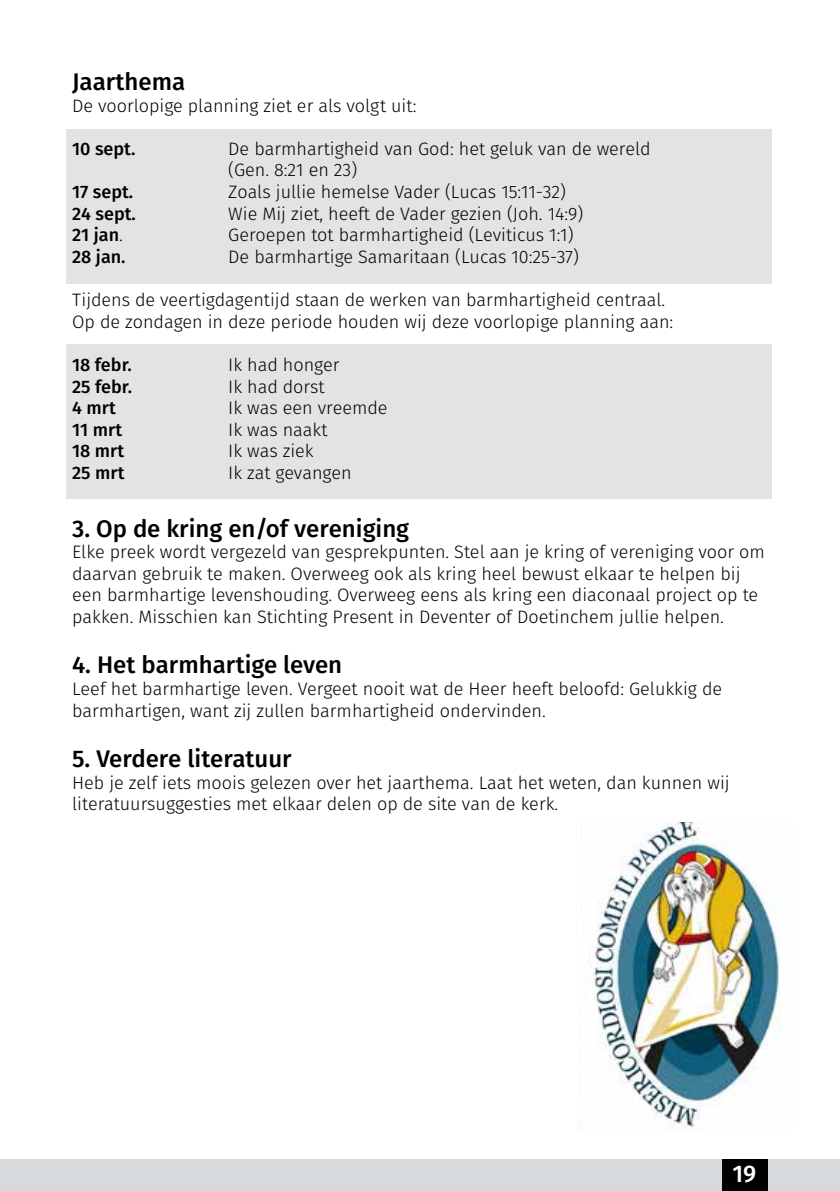
<style>
.page{position:relative;width:840px;height:1191px;background:#fff}
.page>*{position:absolute;margin:0;border:0;box-sizing:border-box;transform-origin:0 0}
.t1{font:500 24px "Fira Sans";color:#000}
.t2{font:500 24px "Fira Sans";color:#fff}
.t3{font:300 18px/21.6px "Fira Sans";color:#000}
.t4{font:500 18px "Fira Sans";color:#000}
.s1{font-weight:300}
</style>
<div class="page">
<div style="left:67px;top:344px;width:704px;height:155px;background:#e1e3e5"></div>
<div style="left:67px;top:129px;width:704px;height:154px;background:#e1e3e5"></div>
<div style="left:0;top:1159px;width:839px;height:32px;background:#d7dadc"></div>
<div style="left:722px;top:1159px;width:45px;height:32px;background:#000"></div>
<img style="left:588px;top:822px;width:193px;height:308px">
<h1 class="t1" style="left:72px;top:65px;width:115px">Jaarthema</h1>
<p class="t3" style="left:72px;top:95px;width:345px">De voorlopige planning ziet er als volgt uit:</p>
<p class="t4" style="left:72px;top:136px;width:65px">10 sept.</p>
<p class="t3" style="left:228px;top:138px;width:423px">De barmhartigheid van God: het geluk van de wereld (Gen. 8:21 en 23)</p>
<p class="t4" style="left:72px;top:179px;width:63px">17 sept.</p>
<p class="t3" style="left:228px;top:181px;width:339px">Zoals jullie hemelse Vader (Lucas 15:11-32)</p>
<p class="t4" style="left:72px;top:201px;width:65px">24 sept.</p>
<p class="t3" style="left:228px;top:203px;width:356px">Wie Mij ziet, heeft de Vader gezien (Joh. 14:9)</p>
<p class="t4" style="left:72px;top:222px;width:52px">21 jan<span class="s1">.</span></p>
<p class="t3" style="left:228px;top:224px;width:346px">Geroepen tot barmhartigheid (Leviticus 1:1)</p>
<p class="t4" style="left:72px;top:244px;width:55px">28 jan.</p>
<p class="t3" style="left:228px;top:246px;width:352px">De barmhartige Samaritaan (Lucas 10:25-37)</p>
<p class="t3" style="left:72px;top:289px;width:602px">Tijdens de veertigdagentijd staan de werken van barmhartigheid centraal.<br>Op de zondagen in deze periode houden wij deze voorlopige planning aan:</p>
<p class="t4" style="left:72px;top:352px;width:61px">18 febr.</p>
<p class="t3" style="left:228px;top:354px;width:113px">Ik had honger</p>
<p class="t4" style="left:72px;top:374px;width:61px">25 febr.</p>
<p class="t3" style="left:228px;top:375px;width:98px">Ik had dorst</p>
<p class="t4" style="left:72px;top:395px;width:45px">4 mrt</p>
<p class="t3" style="left:228px;top:397px;width:161px">Ik was een vreemde</p>
<p class="t4" style="left:72px;top:417px;width:52px">11 mrt</p>
<p class="t3" style="left:228px;top:419px;width:101px">Ik was naakt</p>
<p class="t4" style="left:72px;top:438px;width:54px">18 mrt</p>
<p class="t3" style="left:228px;top:440px;width:87px">Ik was ziek</p>
<p class="t4" style="left:72px;top:460px;width:54px">25 mrt</p>
<p class="t3" style="left:228px;top:462px;width:125px">Ik zat gevangen</p>
<h1 class="t1" style="left:72px;top:511px;width:338px">3. Op de kring en/of vereniging</h1>
<p class="t3" style="left:72px;top:541px;width:693px">Elke preek wordt vergezeld van gesprekpunten. Stel aan je kring of vereniging voor om daarvan gebruik te maken. Overweeg ook als kring heel bewust elkaar te helpen bij een barmhartige levenshouding. Overweeg eens als kring een diaconaal project op te pakken. Misschien kan Stichting Present in Deventer of Doetinchem jullie helpen.</p>
<h1 class="t1" style="left:72px;top:648px;width:271px">4. Het barmhartige leven</h1>
<p class="t3" style="left:72px;top:678px;width:651px">Leef het barmhartige leven. Vergeet nooit wat de Heer heeft beloofd: Gelukkig de barmhartigen, want zij zullen barmhartigheid ondervinden.</p>
<h1 class="t1" style="left:72px;top:742px;width:221px">5. Verdere literatuur</h1>
<p class="t3" style="left:72px;top:771px;width:658px">Heb je zelf iets moois gelezen over het jaarthema. Laat het weten, dan kunnen wij literatuursuggesties met elkaar delen op de site van de kerk.</p>
<h1 class="t2" style="left:732px;top:1156px;width:25px">19</h1>
</div>
